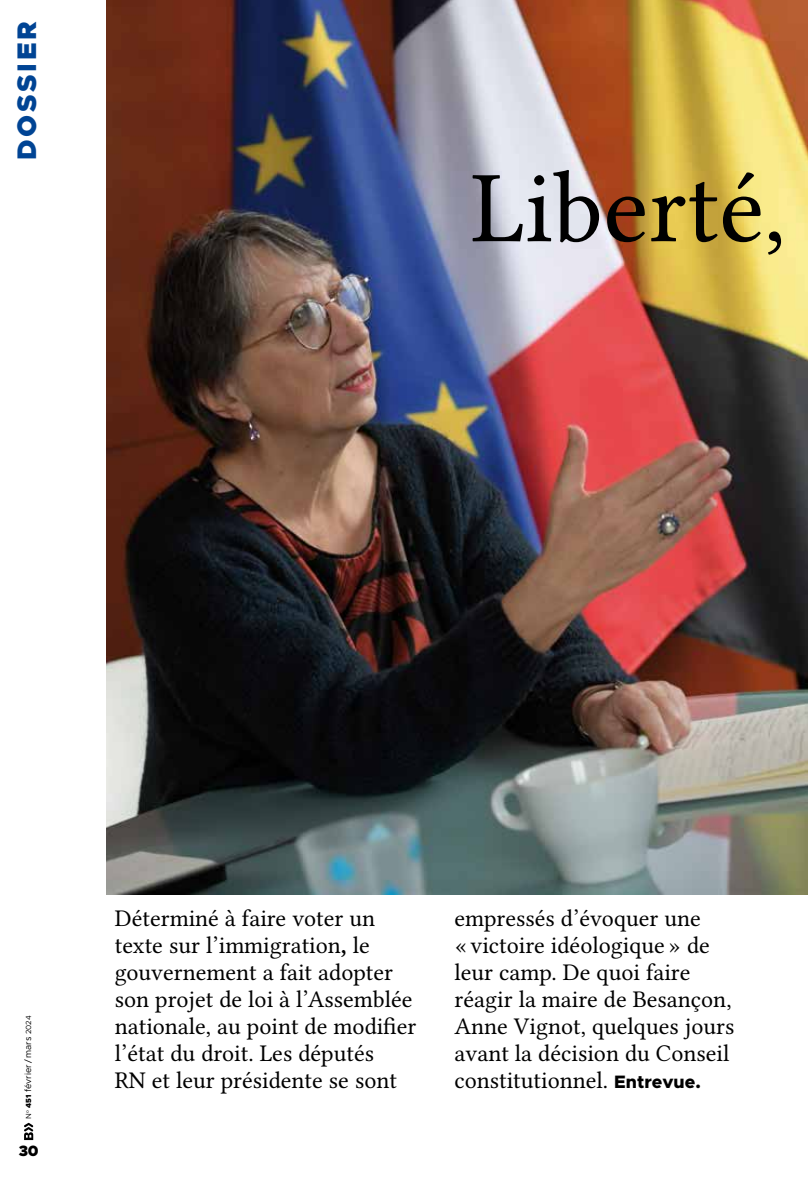
<style>
.page{position:relative;width:808px;height:1191px;background:#fff}
.page>*{position:absolute;margin:0;border:0;box-sizing:border-box;transform-origin:0 0}
.t1{font:102px "Lin Libertine O";color:#000}
.t2{font:900 27px "Metropolis";letter-spacing:.1em;color:#004494}
.t3{font:24px/27px "Lin Libertine O";color:#000}
.t4{font:900 15px "Metropolis";color:#000}
.t5{font:9px "Metropolis";color:#000}
.s1{font-size:7.5px}
.s2{font-weight:900;font-size:7.5px}
.s3{font-family:"Lin Libertine OB"}
.s4{font-family:"Metropolis";font-weight:800;font-size:18px}
</style>
<div class="page">
<img style="left:106px;top:0;width:702px;height:894px">
<svg style="left:24px;top:1122px;width:9px;height:18px"></svg>
<p class="t2" style="left:10px;top:160px;width:140px;rotate:-90deg">DOSSIER</p>
<h1 class="t1" style="left:471px;top:150px;width:316px">Liberté,</h1>
<p class="t5" style="left:23px;top:1118px;width:104px;rotate:-90deg"><span class="s1">N</span><sup>o</sup> <span class="s2">451</span> février /mars <span class="s1">2024</span></p>
<p class="t4" style="left:19px;top:1141px;width:22px">30</p>
<p class="t3" style="left:115px;top:905px;width:303px">Déterminé à faire voter un texte sur l’immigration<span class="s3">,</span> le gouvernement a fait adopter son projet de loi à l’Assemblée nationale, au point de modifier l’état du droit. Les députés<br>RN et leur présidente se sont</p>
<p class="t3" style="left:454px;top:905px;width:282px">empressés d’évoquer une<br>« victoire idéologique » de leur camp. De quoi faire réagir la maire de Besançon,<br>Anne Vignot, quelques jours avant la décision du Conseil constitutionnel. <span class="s4">Entrevue.</span></p>
</div>
